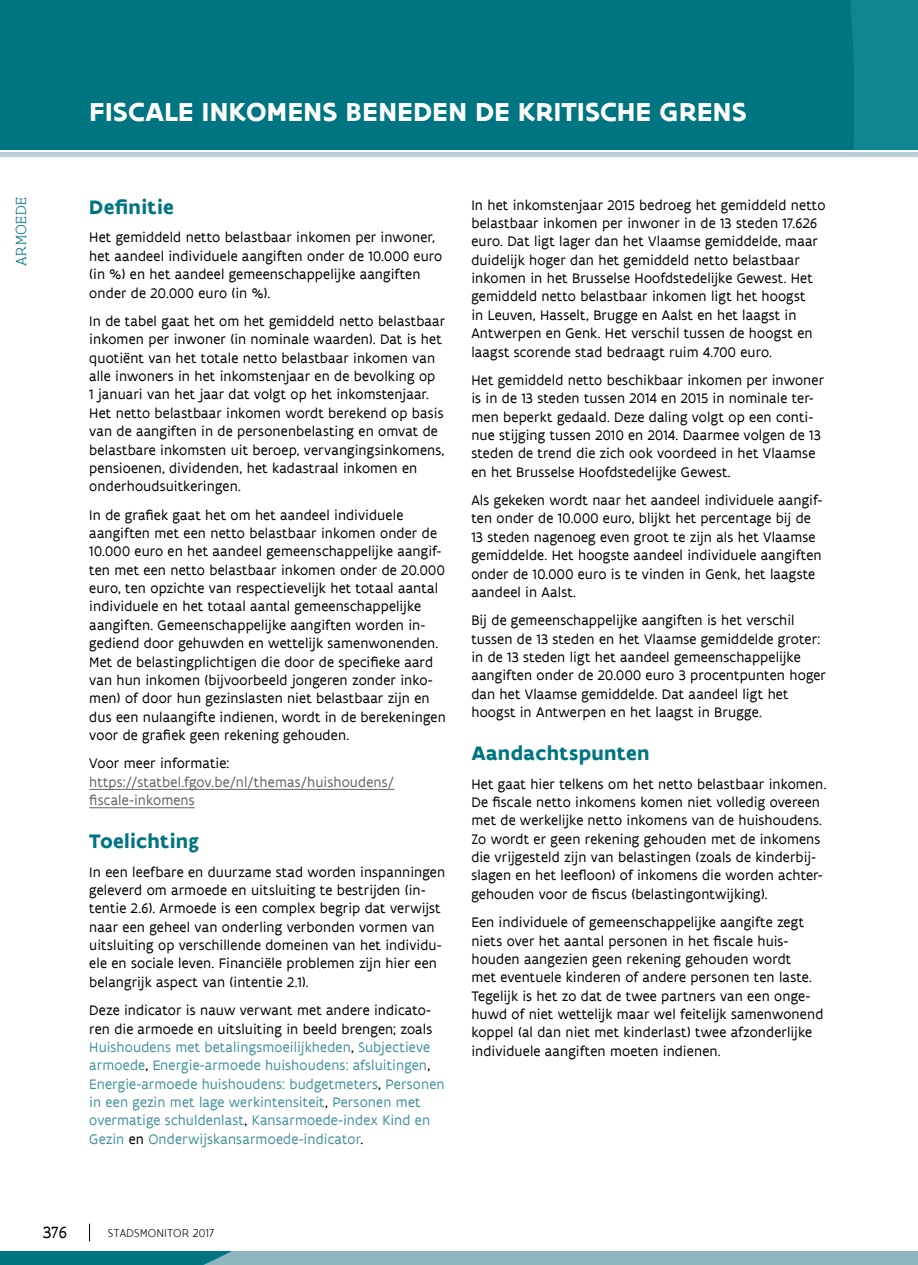
<style>
.page{position:relative;width:918px;height:1265px;background:#fff}
.page>*{position:absolute;margin:0;border:0;box-sizing:border-box;transform-origin:0 0}
.titel_indicator{font:700 28px "Flanders Art Sans";letter-spacing:.015em;color:#fff}
.titeltje{font:700 21px "Flanders Art Sans";letter-spacing:.015em;color:#007582}
.t1{font:17.5px "Flanders Art Serif";color:#000}
.t2{font:300 15.75px "Flanders Art Serif";letter-spacing:.04em;color:#007582}
.body_tekst{font:14.88px/18.4px "Flanders Art Sans";letter-spacing:.01em;color:#000}
.body_tekst-2{font:14.88px/18.4px "Flanders Art Sans";letter-spacing:.01em;color:#43919d}
.body_tekst-3{font:14.88px/18.4px "Flanders Art Sans";letter-spacing:.01em;color:#646363}
.t3{font:300 12.25px "Flanders Art Sans";color:#000}
.s1{color:#000}
</style>
<div class="page">
<div style="left:0;top:0;width:918px;height:149px;background:#007582"></div>
<div style="left:0;top:152px;width:918px;height:5px;background:#b9ced5"></div>
<svg style="left:89px;top:1224px;width:1px;height:17px"></svg>
<svg style="left:0;top:1251px;width:918px;height:14px;background:#6da5af"></svg>
<hr style="left:89px;top:789px;width:305px;height:1px;background:#646363">
<hr style="left:89px;top:807px;width:106px;height:1px;background:#646363">
<p class="t2" style="left:12px;top:266px;width:70px;rotate:-90deg">ARMOEDE</p>
<p class="titel_indicator" style="left:89px;top:94px;width:659px">FISCALE INKOMENS BENEDEN DE KRITISCHE GRENS</p>
<p class="titeltje" style="left:89px;top:194px;width:86px">Definitie</p>
<p class="body_tekst" style="left:89px;top:229px;width:354px">Het gemiddeld netto belastbaar inkomen per inwoner, het aandeel individuele aangiften onder de 10.000 euro (in %) en het aandeel gemeenschappelijke aangiften onder de 20.000 euro (in %).</p>
<p class="body_tekst" style="left:89px;top:312px;width:357px">In de tabel gaat het om het gemiddeld netto belastbaar inkomen per inwoner (in nominale waarden). Dat is het quotiënt van het totale netto belastbaar inkomen van alle inwoners in het inkomstenjaar en de bevolking op<br>1 januari van het jaar dat volgt op het inkomstenjaar.<br>Het netto belastbaar inkomen wordt berekend op basis van de aangiften in de personenbelasting en omvat de belastbare inkomsten uit beroep, vervangingsinkomens, pensioenen, dividenden, het kadastraal inkomen en onderhoudsuitkeringen.</p>
<p class="body_tekst" style="left:89px;top:506px;width:358px">In de grafiek gaat het om het aandeel individuele aangiften met een netto belastbaar inkomen onder de 10.000 euro en het aandeel gemeenschappelijke aangif&shy;ten met een netto belastbaar inkomen onder de 20.000 euro, ten opzichte van respectievelijk het totaal aantal individuele en het totaal aantal gemeenschappelijke aangiften. Gemeenschappelijke aangiften worden in&shy;gediend door gehuwden en wettelijk samenwonenden.<br>Met de belastingplichtigen die door de specifieke aard van hun inkomen (bijvoorbeeld jongeren zonder inko&shy;men) of door hun gezinslasten niet belastbaar zijn en dus een nulaangifte indienen, wordt in de berekeningen voor de grafiek geen rekening gehouden.</p>
<p class="body_tekst-3" style="left:89px;top:755px;width:307px"><span class="s1">Voor meer informatie: </span>https://statbel.fgov.be/nl/themas/huishoudens/ fiscale-inkomens</p>
<p class="titeltje" style="left:89px;top:828px;width:111px">Toelichting</p>
<p class="body_tekst" style="left:89px;top:863px;width:357px">In een leefbare en duurzame stad worden inspanningen geleverd om armoede en uitsluiting te bestrijden (in&shy;tentie 2.6). Armoede is een complex begrip dat verwijst naar een geheel van onderling verbonden vormen van uitsluiting op verschillende domeinen van het individu&shy;ele en sociale leven. Financiële problemen zijn hier een belangrijk aspect van (intentie 2.1).</p>
<p class="body_tekst-2" style="left:89px;top:1001px;width:357px"><span class="s1">Deze indicator is nauw verwant met andere indicato&shy;ren die armoede en uitsluiting in beeld brengen; zoals </span>Huishoudens met betalingsmoeilijkheden<span class="s1">,</span> Subjectieve armoede<span class="s1">,</span> Energie-armoede huishoudens: afsluitingen<span class="s1">, </span>Energie-armoede huishoudens: budgetmeters<span class="s1">,</span> Personen in een gezin met lage werkintensiteit<span class="s1">,</span> Personen met overmatige schuldenlast<span class="s1">,</span> Kansarmoede-index Kind en Gezin <span class="s1">en</span> Onderwijskansarmoede-indicator<span class="s1">.</span></p>
<p class="body_tekst" style="left:471px;top:196px;width:356px">In het inkomstenjaar 2015 bedroeg het gemiddeld netto belastbaar inkomen per inwoner in de 13 steden 17.626 euro. Dat ligt lager dan het Vlaamse gemiddelde, maar duidelijk hoger dan het gemiddeld netto belastbaar inkomen in het Brusselse Hoofdstedelijke Gewest. Het gemiddeld netto belastbaar inkomen ligt het hoogst<br>in Leuven, Hasselt, Brugge en Aalst en het laagst in Antwerpen en Genk. Het verschil tussen de hoogst en laagst scorende stad bedraagt ruim 4.700 euro.</p>
<p class="body_tekst" style="left:471px;top:371px;width:354px">Het gemiddeld netto beschikbaar inkomen per inwoner is in de 13 steden tussen 2014 en 2015 in nominale ter&shy;men beperkt gedaald. Deze daling volgt op een conti&shy;nue stijging tussen 2010 en 2014. Daarmee volgen de 13 steden de trend die zich ook voordeed in het Vlaamse en het Brusselse Hoofdstedelijke Gewest.</p>
<p class="body_tekst" style="left:471px;top:491px;width:352px">Als gekeken wordt naar het aandeel individuele aangif&shy;ten onder de 10.000 euro, blijkt het percentage bij de 13 steden nagenoeg even groot te zijn als het Vlaamse gemiddelde. Het hoogste aandeel individuele aangiften onder de 10.000 euro is te vinden in Genk, het laagste aandeel in Aalst.</p>
<p class="body_tekst" style="left:471px;top:611px;width:356px">Bij de gemeenschappelijke aangiften is het verschil tussen de 13 steden en het Vlaamse gemiddelde groter: in de 13 steden ligt het aandeel gemeenschappelijke aangiften onder de 20.000 euro 3 procentpunten hoger dan het Vlaamse gemiddelde. Dat aandeel ligt het hoogst in Antwerpen en het laagst in Brugge.</p>
<p class="titeltje" style="left:471px;top:740px;width:180px">Aandachtspunten</p>
<p class="body_tekst" style="left:471px;top:775px;width:356px">Het gaat hier telkens om het netto belastbaar inkomen.<br>De fiscale netto inkomens komen niet volledig overeen met de werkelijke netto inkomens van de huishoudens.<br>Zo wordt er geen rekening gehouden met de inkomens die vrijgesteld zijn van belastingen (zoals de kinderbij&shy;slagen en het leefloon) of inkomens die worden achter&shy;gehouden voor de fiscus (belastingontwijking).</p>
<p class="body_tekst" style="left:471px;top:913px;width:353px">Een individuele of gemeenschappelijke aangifte zegt niets over het aantal personen in het fiscale huis&shy;houden aangezien geen rekening gehouden wordt<br>met eventuele kinderen of andere personen ten laste.<br>Tegelijk is het zo dat de twee partners van een onge&shy;huwd of niet wettelijk maar wel feitelijk samenwonend koppel (al dan niet met kinderlast) twee afzonderlijke individuele aangiften moeten indienen.</p>
<p class="t1" style="left:43px;top:1222px;width:25px">376</p>
<p class="t3" style="left:108px;top:1226px;width:108px">STADSMONITOR 2017</p>
</div>
